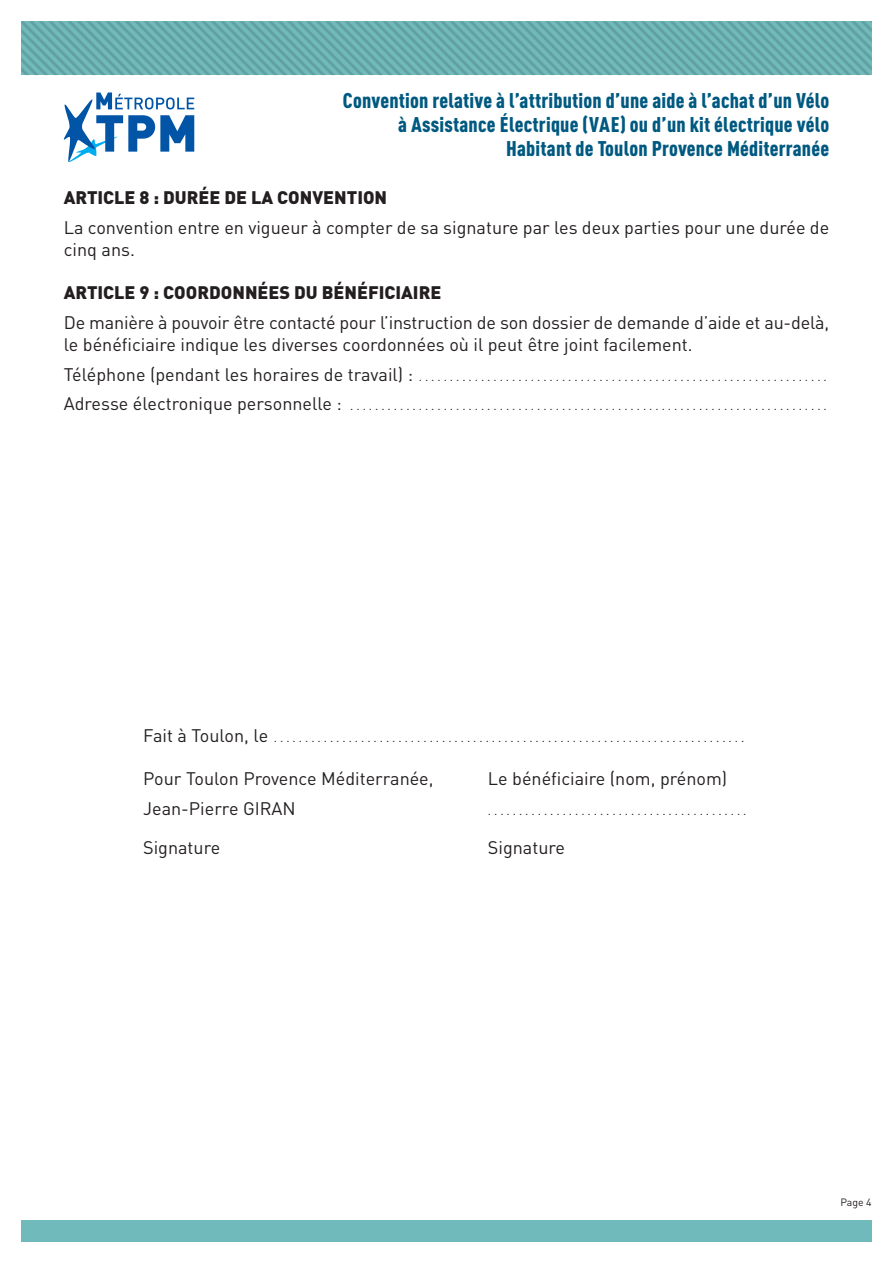
<style>
.page{position:relative;width:893px;height:1263px;background:#fff}
.page>*{position:absolute;margin:0;border:0;box-sizing:border-box;transform-origin:0 0}
.t1{font:900 condensed 21px/24px "DIN Pro";letter-spacing:.01em;color:#005980;text-align:right}
.t2{font:18px/21.6px "DIN Pro";color:#231f20}
.t3{font:900 18px "DIN Pro";color:#231f20}
.t4{font:12px "DIN Pro";color:#231f20}
.t5{font:10.5px "DIN Pro";color:#231f20}
.s1{font-size:18px}
</style>
<div class="page">
<div style="left:21px;top:1220px;width:851px;height:22px;background:#71babb"></div>
<svg style="left:21px;top:21px;width:851px;height:54px;background:#6aaeaf"></svg>
<svg style="left:64px;top:92px;width:130px;height:70px"></svg>
<h1 class="t1" style="left:343px;top:86px;width:488px">Convention relative à l’attribution d’une aide à l’achat d’un Vélo à Assistance Électrique (VAE) ou d’un kit électrique vélo<br>Habitant de Toulon Provence Méditerranée</h1>
<h2 class="t3" style="left:64px;top:182px;width:325px">ARTICLE 8 : DURÉE DE LA CONVENTION</h2>
<h2 class="t2" style="left:64px;top:215px;width:767px">La convention entre en vigueur à compter de sa signature par les deux parties pour une durée de cinq ans.</h2>
<h2 class="t3" style="left:64px;top:277px;width:379px">ARTICLE 9 : COORDONNÉES DU BÉNÉFICIAIRE</h2>
<h2 class="t2" style="left:64px;top:310px;width:767px">De manière à pouvoir être contacté pour l’instruction de son dossier de demande d’aide et au-delà, le bénéficiaire indique les diverses coordonnées où il peut être joint facilement.</h2>
<p class="t4" style="left:64px;top:367px;width:758px"><span class="s1">Téléphone (pendant les horaires de travail) :</span> . . . . . . . . . . . . . . . . . . . . . . . . . . . . . . . . . . . . . . . . . . . . . . . . . . . . . . . . . . . . . . . . .</p>
<p class="t4" style="left:64px;top:397px;width:758px"><span class="s1">Adresse électronique personnelle :</span> . . . . . . . . . . . . . . . . . . . . . . . . . . . . . . . . . . . . . . . . . . . . . . . . . . . . . . . . . . . . . . . . . . . . . . . . . . . .</p>
<p class="t4" style="left:143px;top:728px;width:603px"><span class="s1">Fait à Toulon, le</span> . . . . . . . . . . . . . . . . . . . . . . . . . . . . . . . . . . . . . . . . . . . . . . . . . . . . . . . . . . . . . . . . . . . . . . . . . . . .</p>
<h2 class="t2" style="left:143px;top:762px;width:292px;line-height:30.2px">Pour Toulon Provence Méditerranée,<br>Jean-Pierre GIRAN</h2>
<h2 class="t2" style="left:143px;top:835px;width:79px">Signature</h2>
<h2 class="t2" style="left:488px;top:766px;width:241px">Le bénéficiaire (nom, prénom)</h2>
<p class="t4" style="left:488px;top:801px;width:258px">..........................................</p>
<h2 class="t2" style="left:488px;top:835px;width:79px">Signature</h2>
<p class="t5" style="left:840px;top:1194px;width:33px">Page 4</p>
</div>
